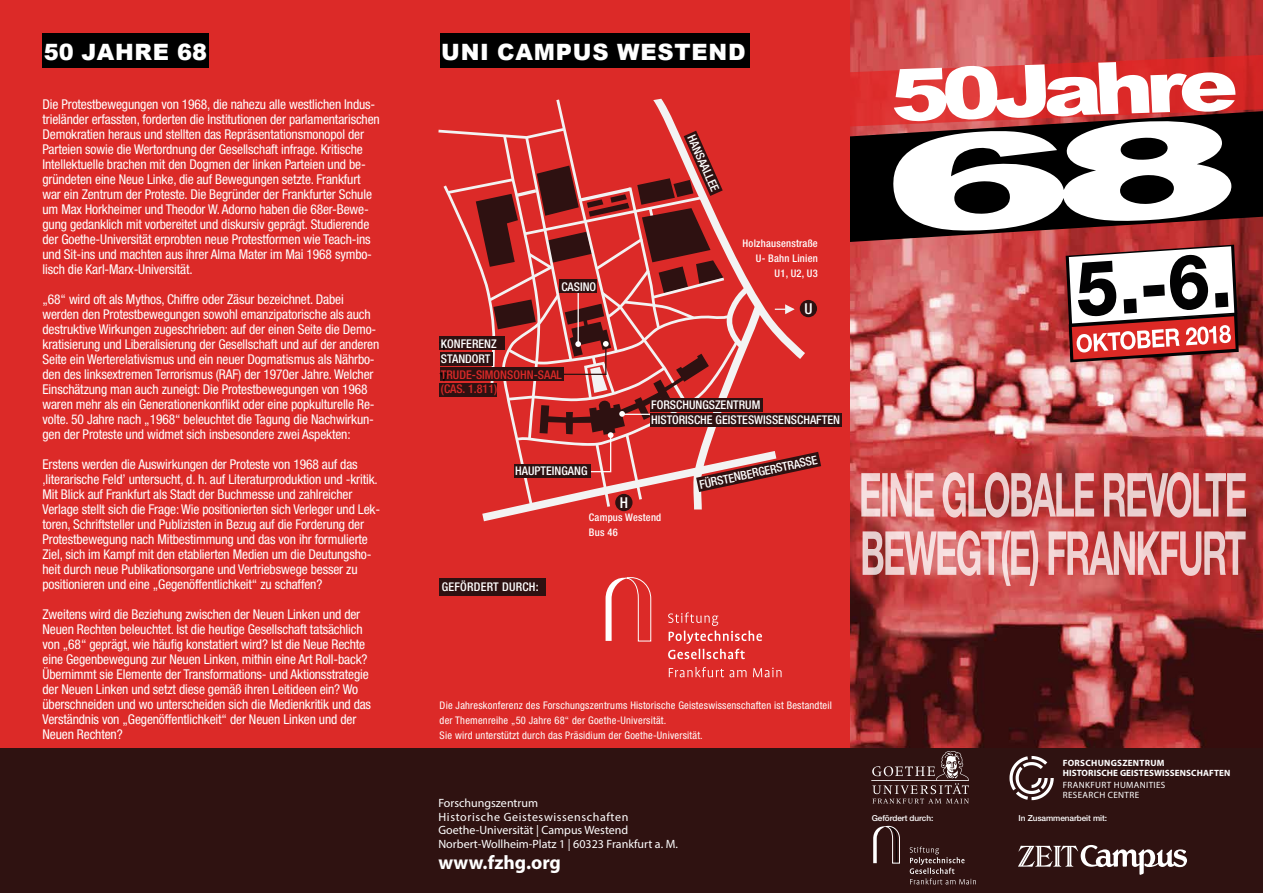
<style>
.page{position:relative;width:1263px;height:893px;background:#fff}
.page>*{position:absolute;margin:0;border:0;box-sizing:border-box;transform-origin:0 0}
.t1{font:900 22.5px "Arial";letter-spacing:.035em;color:#fff}
.t2{font:700 19.5px "Myriad Pro";color:#fff}
.t3{font:500 condensed 15px "Helvetica Neue LT";color:#fff}
.t4{font:condensed 13.5px/15px "Helvetica Neue LT";letter-spacing:-.01em;color:#fff}
.t5{font:12px/13.5px "Myriad Pro";color:#fff}
.t6{font:500 condensed 12px/14.4px "Helvetica Neue LT";color:#fff}
.t7{font:500 condensed 12px/14.4px "Helvetica Neue LT";color:#db2928}
.t8{font:500 condensed 12px "Helvetica Neue LT";letter-spacing:.02em;color:#fff}
.t9{font:condensed 10.5px/15px "Helvetica Neue LT";letter-spacing:.02em;color:#fff}
.t10{font:500 condensed 10.5px/15px "Helvetica Neue LT";letter-spacing:.02em;color:#fff;text-align:right}
.t11{font:700 9.15px/9.9px "Myriad Pro";letter-spacing:.01em;color:#fff}
.t12{font:9.15px/9.9px "Myriad Pro";letter-spacing:.04em;color:#fff}
.t13{font:500 8.25px "Helvetica Neue CE";letter-spacing:-.01em;color:#fff}
.s1{font-family:"Minion Pro";font-weight:400;font-stretch:normal;font-size:18px;color:#000}
</style>
<div class="page">
<img style="left:849px;top:0;width:414px;height:748px">
<svg style="left:862px;top:530px;width:383px;height:56px;background:#d68081"></svg>
<div style="left:0;top:0;width:849px;height:761px;background:#dc2a28"></div>
<div style="left:440px;top:33px;width:309px;height:35px;background:#000"></div>
<div style="left:43px;top:33px;width:166px;height:35px;background:#000"></div>
<div style="left:0;top:748px;width:1263px;height:145px;background:#2f1211"></div>
<svg style="left:1009px;top:756px;width:45px;height:44px"></svg>
<svg style="left:871px;top:751px;width:98px;height:53px"></svg>
<svg style="left:438px;top:54px;width:825px;height:467px"></svg>
<div style="left:440px;top:578px;width:106px;height:17px;background:#2e1111"></div>
<svg style="left:605px;top:577px;width:46px;height:65px"></svg>
<svg style="left:669px;top:667px;width:77px;height:10px"></svg>
<svg style="left:753px;top:668px;width:28px;height:9px"></svg>
<svg style="left:668px;top:612px;width:94px;height:47px"></svg>
<svg style="left:1018px;top:845px;width:169px;height:30px"></svg>
<svg style="left:873px;top:826px;width:27px;height:38px"></svg>
<svg style="left:910px;top:846px;width:66px;height:38px"></svg>
<h1 class="t1" style="left:44px;top:36px;width:165px">50 JAHRE 68</h1>
<h1 class="t1" style="left:441px;top:36px;width:306px">UNI CAMPUS WESTEND</h1>
<p class="t4" style="left:43px;top:96px;width:339px">Die Protestbewegungen von 1968, die nahezu alle westlichen Indus&shy;trieländer erfassten, forderten die Institutionen der parlamentarischen Demokratien heraus und stellten das Repräsentationsmonopol der Parteien sowie die Wertordnung der Gesellschaft infrage. Kritische Intellektuelle brachen mit den Dogmen der linken Parteien und be&shy;gründeten eine Neue Linke, die auf Bewegungen setzte. Frankfurt war ein Zentrum der Proteste. Die Begründer der Frankfurter Schule um Max Horkheimer und Theodor W. Adorno haben die 68er-Bewe&shy;gung gedanklich mit vorbereitet und diskursiv geprägt. Studierende der Goethe-Universität erprobten neue Protestformen wie Teach-ins und Sit-ins und machten aus ihrer Alma Mater im Mai 1968 symbo&shy;lisch die Karl-Marx-Universität.</p>
<p class="t4" style="left:43px;top:291px;width:338px">„68“ wird oft als Mythos, Chiffre oder Zäsur bezeichnet. Dabei werden den Protestbewegungen sowohl emanzipatorische als auch destruktive Wirkungen zugeschrieben: auf der einen Seite die Demo&shy;kratisierung und Liberalisierung der Gesellschaft und auf der anderen Seite ein Werterelativismus und ein neuer Dogmatismus als Nährbo&shy;den des linksextremen Terrorismus (RAF) der 1970er Jahre. Welcher Einschätzung man auch zuneigt: Die Protestbewegungen von 1968 waren mehr als ein Generationenkonflikt oder eine popkulturelle Re&shy;volte. 50 Jahre nach „1968“ beleuchtet die Tagung die Nachwirkun&shy;gen der Proteste und widmet sich insbesondere zwei Aspekten:</p>
<p class="t4" style="left:43px;top:456px;width:339px">Erstens werden die Auswirkungen der Proteste von 1968 auf das ‚literarische Feld’ untersucht, d. h. auf Literaturproduktion und -kritik.<br>Mit Blick auf Frankfurt als Stadt der Buchmesse und zahlreicher Verlage stellt sich die Frage: Wie positionierten sich Verleger und Lek&shy;toren, Schriftsteller und Publizisten in Bezug auf die Forderung der Protestbewegung nach Mitbestimmung und das von ihr formulierte Ziel, sich im Kampf mit den etablierten Medien um die Deutungsho&shy;heit durch neue Publikationsorgane und Vertriebswege besser zu positionieren und eine „Gegenöffentlichkeit“ zu schaffen?</p>
<p class="t4" style="left:43px;top:606px;width:330px">Zweitens wird die Beziehung zwischen der Neuen Linken und der Neuen Rechten beleuchtet. Ist die heutige Gesellschaft tatsächlich von „68“ geprägt, wie häufig konstatiert wird? Ist die Neue Rechte eine Gegenbewegung zur Neuen Linken, mithin eine Art Roll-back?<br>Übernimmt sie Elemente der Transformations- und Aktionsstrategie der Neuen Linken und setzt diese gemäß ihren Leitideen ein? Wo überschneiden und wo unterscheiden sich die Medienkritik und das Verständnis von „Gegenöffentlichkeit“ der Neuen Linken und der Neuen Rechten?</p>
<p class="t6" style="left:698px;top:132px;width:62px;rotate:66deg">HANSAALLEE</p>
<p class="t10" style="left:743px;top:236px;width:77px">Holzhausenstraße<br>U- Bahn Linien<br>U1, U2, U3</p>
<p class="t6" style="left:561px;top:280px;width:36px">CASINO</p>
<p class="t3" style="left:804px;top:300px;width:10px">U</p>
<p class="t6" style="left:440px;top:336px;width:58px;line-height:15px"><span class="s1">v</span>KONFERENZ<br>STANDORT</p>
<p class="t7" style="left:440px;top:367px;width:124px"><span class="s1">v</span>TRUDE-SIMONSOHN-SAAL (CAS. 1.811)</p>
<p class="t6" style="left:651px;top:398px;width:190px">FORSCHUNGSZENTRUM<br>HISTORISCHE GEISTESWISSENSCHAFTEN</p>
<p class="t6" style="left:698px;top:477px;width:122px;rotate:-12deg">FÜRSTENBERGERSTRASSE</p>
<p class="t6" style="left:515px;top:464px;width:74px">HAUPTEINGANG</p>
<p class="t3" style="left:620px;top:494px;width:10px">H</p>
<p class="t10" style="left:589px;top:510px;width:74px;text-align:left">Campus Westend<br>Bus 46</p>
<p class="t8" style="left:442px;top:580px;width:98px">GEFÖRDERT DURCH:</p>
<p class="t9" style="left:440px;top:698px;width:394px">Die Jahreskonferenz des Forschungszentrums Historische Geisteswissenschaften ist Bestandteil der Themenreihe „50 Jahre 68“ der Goethe-Universität.<br>Sie wird unterstützt durch das Präsidium der Goethe-Universität.</p>
<p class="t5" style="left:438px;top:796px;width:241px">Forschungszentrum<br>Historische Geisteswissenschaften Goethe-Universität | Campus Westend Norbert-Wollheim-Platz 1 | 60323 Frankfurt a. M.</p>
<h2 class="t2" style="left:438px;top:849px;width:124px">www.fzhg.org</h2>
<p class="t11" style="left:1063px;top:757px;width:169px">FORSCHUNGSZENTRUM<br>HISTORISCHE GEISTESWISSENSCHAFTEN</p>
<p class="t12" style="left:1063px;top:780px;width:104px">FRANKFURT HUMANITIES<br>RESEARCH CENTRE</p>
<p class="t13" style="left:872px;top:813px;width:63px">Gefördert durch:</p>
<p class="t13" style="left:1018px;top:813px;width:90px">In Zusammenarbeit mit:</p>
</div>
